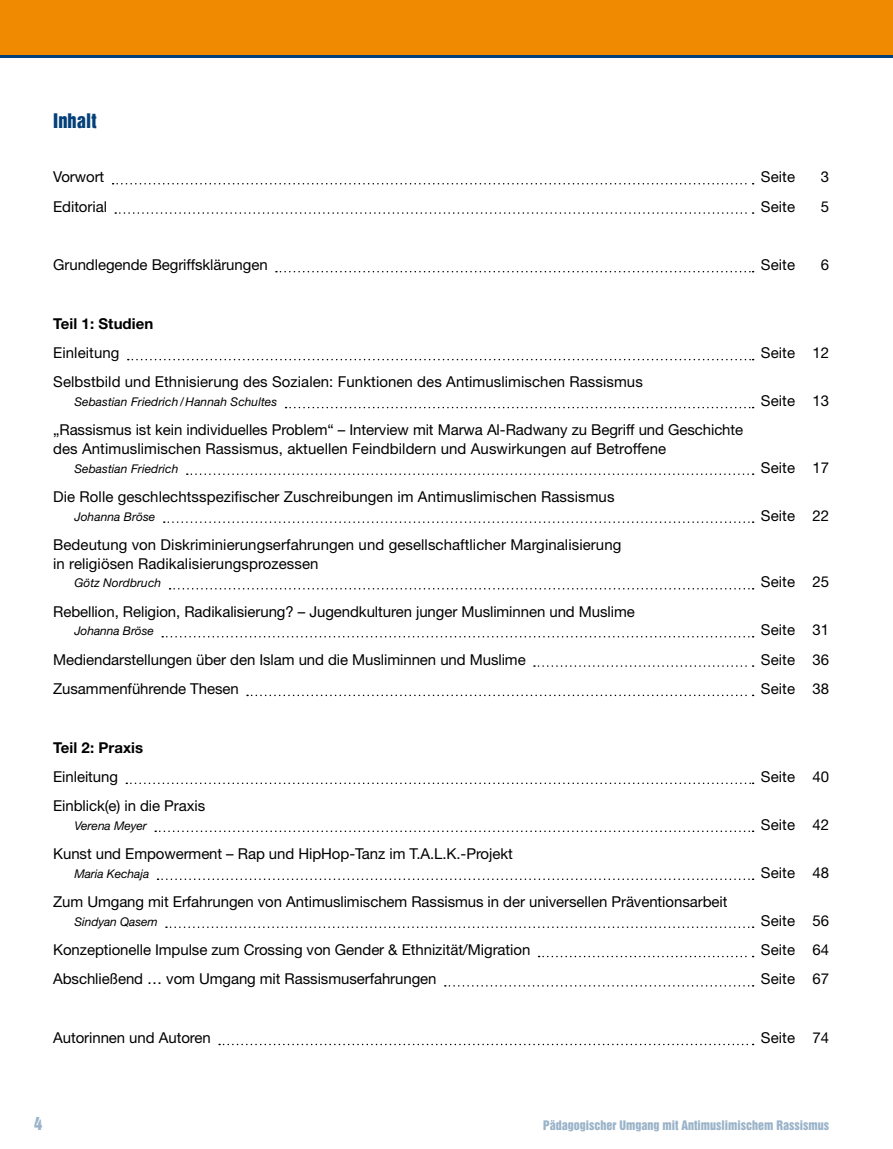
<style>
.page{position:relative;width:893px;height:1149px;background:#fff}
.page>*{position:absolute;margin:0;border:0;box-sizing:border-box;transform-origin:0 0}
.t1{font:18.3px "Helvetica Inserat LT";letter-spacing:.005em;color:#044079}
.t2{font:16.5px "Helvetica Inserat LT";color:#9ab3c9}
.t3{font:15px/18.6px "Helvetica Neue LT";letter-spacing:-.005em;color:#000}
.t4{font:700 15px "Helvetica Neue LT";letter-spacing:.005em;color:#000}
.t5{font:italic 12px "Helvetica Neue LT";letter-spacing:.005em;color:#000}
.t6{font:12px "Helvetica Inserat LT";color:#9ab3c9}
</style>
<div class="page">
<svg style="left:113px;top:183px;width:641px;height:1px"></svg>
<svg style="left:115px;top:212px;width:639px;height:2px"></svg>
<svg style="left:276px;top:271px;width:478px;height:1px"></svg>
<svg style="left:128px;top:359px;width:626px;height:1px"></svg>
<svg style="left:286px;top:406px;width:468px;height:2px"></svg>
<svg style="left:187px;top:473px;width:567px;height:2px"></svg>
<svg style="left:164px;top:521px;width:590px;height:1px"></svg>
<svg style="left:170px;top:588px;width:584px;height:1px"></svg>
<svg style="left:162px;top:636px;width:592px;height:1px"></svg>
<svg style="left:534px;top:665px;width:220px;height:1px"></svg>
<svg style="left:247px;top:694px;width:507px;height:2px"></svg>
<svg style="left:126px;top:782px;width:628px;height:1px"></svg>
<svg style="left:155px;top:830px;width:599px;height:1px"></svg>
<svg style="left:158px;top:878px;width:596px;height:1px"></svg>
<svg style="left:166px;top:926px;width:588px;height:1px"></svg>
<svg style="left:539px;top:955px;width:215px;height:1px"></svg>
<svg style="left:445px;top:985px;width:309px;height:1px"></svg>
<svg style="left:219px;top:1043px;width:535px;height:1px"></svg>
<div style="left:0;top:0;width:893px;height:56px;background:#f08a00"></div>
<hr style="left:0;top:55px;width:893px;height:2px;background:#044079">
<p class="t1" style="left:53px;top:110px;width:45px">Inhalt</p>
<p class="t3" style="left:53px;top:167px;width:53px">Vorwort</p>
<p class="t3" style="left:761px;top:167px;width:36px">Seite</p>
<p class="t3" style="left:821px;top:167px;width:10px">3</p>
<p class="t3" style="left:53px;top:197px;width:55px">Editorial</p>
<p class="t3" style="left:761px;top:197px;width:36px">Seite</p>
<p class="t3" style="left:821px;top:197px;width:10px">5</p>
<p class="t3" style="left:53px;top:255px;width:216px">Grundlegende Begriffsklärungen</p>
<p class="t3" style="left:761px;top:255px;width:36px">Seite</p>
<p class="t3" style="left:821px;top:255px;width:10px">6</p>
<p class="t4" style="left:53px;top:314px;width:102px">Teil 1: Studien</p>
<p class="t3" style="left:53px;top:343px;width:68px">Einleitung</p>
<p class="t3" style="left:761px;top:343px;width:70px">Seite 12</p>
<p class="t3" style="left:53px;top:372px;width:591px">Selbstbild und Ethnisierung des Sozialen: Funktionen des Antimuslimischen Rassismus</p>
<p class="t5" style="left:74px;top:394px;width:204px">Sebastian Friedrich/Hannah Schultes</p>
<p class="t3" style="left:761px;top:391px;width:70px">Seite 13</p>
<p class="t3" style="left:53px;top:420px;width:692px">„Rassismus ist kein individuelles Problem“ – Interview mit Marwa Al-Radwany zu Begriff und Geschichte des Antimuslimischen Rassismus, aktuellen Feindbildern und Auswirkungen auf Betroffene</p>
<p class="t5" style="left:74px;top:461px;width:105px">Sebastian Friedrich</p>
<p class="t3" style="left:761px;top:457px;width:70px">Seite 17</p>
<p class="t3" style="left:53px;top:487px;width:563px">Die Rolle geschlechtsspezifischer Zuschreibungen im Antimuslimischen Rassismus</p>
<p class="t5" style="left:74px;top:509px;width:82px">Johanna Bröse</p>
<p class="t3" style="left:761px;top:505px;width:70px">Seite 22</p>
<p class="t3" style="left:53px;top:535px;width:570px">Bedeutung von Diskriminierungserfahrungen und gesellschaftlicher Marginalisierung in religiösen Radikalisierungsprozessen</p>
<p class="t5" style="left:74px;top:575px;width:88px">Götz Nordbruch</p>
<p class="t3" style="left:761px;top:572px;width:70px">Seite 25</p>
<p class="t3" style="left:53px;top:601px;width:583px">Rebellion, Religion, Radikalisierung? – Jugendkulturen junger Musliminnen und Muslime</p>
<p class="t5" style="left:74px;top:623px;width:81px">Johanna Bröse</p>
<p class="t3" style="left:761px;top:620px;width:70px">Seite 31</p>
<p class="t3" style="left:53px;top:649px;width:474px">Mediendarstellungen über den Islam und die Musliminnen und Muslime</p>
<p class="t3" style="left:761px;top:649px;width:70px">Seite 36</p>
<p class="t3" style="left:53px;top:678px;width:187px">Zusammenführende Thesen</p>
<p class="t3" style="left:761px;top:678px;width:70px">Seite 38</p>
<p class="t4" style="left:53px;top:737px;width:92px">Teil 2: Praxis</p>
<p class="t3" style="left:53px;top:766px;width:66px">Einleitung</p>
<p class="t3" style="left:761px;top:766px;width:70px">Seite 40</p>
<p class="t3" style="left:53px;top:796px;width:154px">Einblick(e) in die Praxis</p>
<p class="t5" style="left:74px;top:818px;width:74px">Verena Meyer</p>
<p class="t3" style="left:761px;top:814px;width:70px">Seite 42</p>
<p class="t3" style="left:53px;top:844px;width:461px">Kunst und Empowerment – Rap und HipHop-Tanz im T.A.L.K.-Projekt</p>
<p class="t5" style="left:74px;top:866px;width:76px">Maria Kechaja</p>
<p class="t3" style="left:761px;top:862px;width:70px">Seite 48</p>
<p class="t3" style="left:53px;top:891px;width:676px">Zum Umgang mit Erfahrungen von Antimuslimischem Rassismus in der universellen Präventionsarbeit</p>
<p class="t5" style="left:74px;top:913px;width:85px">Sindyan Qasem</p>
<p class="t3" style="left:761px;top:910px;width:70px">Seite 56</p>
<p class="t3" style="left:53px;top:939px;width:479px">Konzeptionelle Impulse zum Crossing von Gender &amp; Ethnizität/Migration</p>
<p class="t3" style="left:761px;top:939px;width:70px">Seite 64</p>
<p class="t3" style="left:53px;top:969px;width:385px">Abschließend … vom Umgang mit Rassismuserfahrungen</p>
<p class="t3" style="left:761px;top:969px;width:70px">Seite 67</p>
<p class="t3" style="left:53px;top:1027px;width:159px">Autorinnen und Autoren</p>
<p class="t3" style="left:761px;top:1027px;width:70px">Seite 74</p>
<p class="t2" style="left:34px;top:1112px;width:10px">4</p>
<p class="t6" style="left:543px;top:1117px;width:288px">Pädagogischer Umgang mit Antimuslimischem Rassismus</p>
</div>
